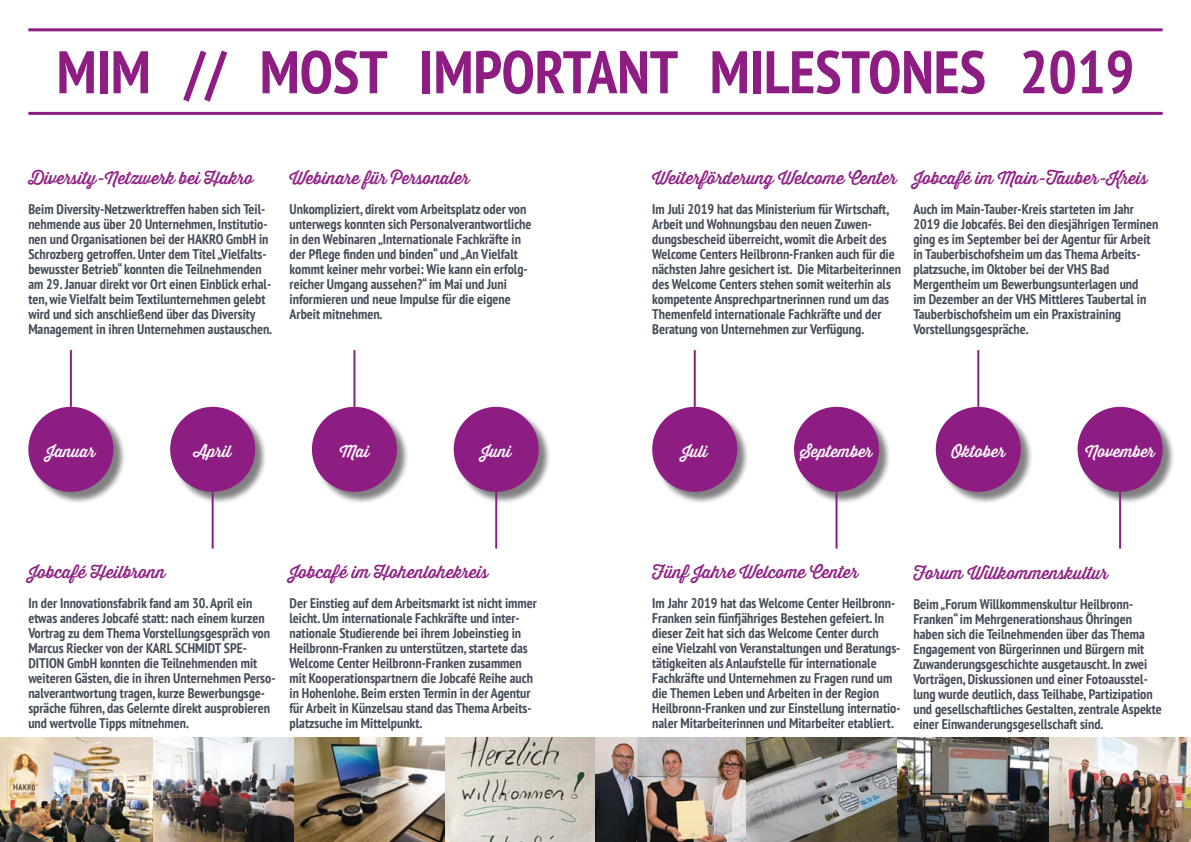
<style>
.page{position:relative;width:1191px;height:842px;background:#fff}
.page>*{position:absolute;margin:0;border:0;box-sizing:border-box;transform-origin:0 0}
.t1{font:700 condensed 60px "PT Sans";color:#8d1d82}
.t2{font:17px "Thirsty Rough Reg One";color:#8d1d82}
.t3{font:16px "Thirsty Rough Reg One";color:#fff}
.t4{font:700 condensed 14px/15px "PT Sans";color:#454d59}
</style>
<div class="page">
<hr style="left:28px;top:112px;width:1134px;height:3px;background:#8d1d82">
<hr style="left:28px;top:28px;width:1134px;height:3px;background:#8d1d82">
<div style="left:30px;top:408px;width:96px;height:97px;background:#000;opacity:.5"></div>
<div style="left:28px;top:407px;width:85px;height:85px;background:#8d1d82;border-radius:50%"></div>
<div style="left:455px;top:408px;width:96px;height:97px;background:#000;opacity:.5"></div>
<div style="left:454px;top:407px;width:85px;height:85px;background:#8d1d82;border-radius:50%"></div>
<div style="left:653px;top:408px;width:96px;height:97px;background:#000;opacity:.5"></div>
<div style="left:652px;top:407px;width:85px;height:85px;background:#8d1d82;border-radius:50%"></div>
<div style="left:1079px;top:408px;width:96px;height:97px;background:#000;opacity:.5"></div>
<div style="left:1077px;top:407px;width:85px;height:85px;background:#8d1d82;border-radius:50%"></div>
<div style="left:172px;top:408px;width:96px;height:97px;background:#000;opacity:.5"></div>
<div style="left:170px;top:407px;width:85px;height:85px;background:#8d1d82;border-radius:50%"></div>
<div style="left:795px;top:408px;width:96px;height:97px;background:#000;opacity:.5"></div>
<div style="left:794px;top:407px;width:85px;height:85px;background:#8d1d82;border-radius:50%"></div>
<div style="left:937px;top:408px;width:96px;height:97px;background:#000;opacity:.5"></div>
<div style="left:935px;top:407px;width:85px;height:85px;background:#8d1d82;border-radius:50%"></div>
<div style="left:313px;top:408px;width:96px;height:97px;background:#000;opacity:.5"></div>
<div style="left:312px;top:407px;width:85px;height:85px;background:#8d1d82;border-radius:50%"></div>
<img style="left:153px;top:737px;width:1038px;height:105px">
<hr style="left:70px;top:350px;width:2px;height:57px;background:#8d1d82">
<hr style="left:212px;top:492px;width:2px;height:57px;background:#8d1d82">
<hr style="left:353px;top:350px;width:2px;height:57px;background:#8d1d82">
<hr style="left:495px;top:492px;width:2px;height:57px;background:#8d1d82">
<hr style="left:693px;top:350px;width:2px;height:57px;background:#8d1d82">
<hr style="left:835px;top:492px;width:2px;height:57px;background:#8d1d82">
<img style="left:0;top:737px;width:153px;height:105px">
<hr style="left:977px;top:350px;width:2px;height:57px;background:#8d1d82">
<hr style="left:1119px;top:492px;width:2px;height:57px;background:#8d1d82">
<h1 class="t1" style="left:57px;top:33px;width:1079px">MIM // MOST IMPORTANT MILESTONES 2019</h1>
<p class="t2" style="left:28px;top:166px;width:227px">Diversity-Netzwerk bei Hakro</p>
<p class="t4" style="left:28px;top:202px;width:245px">Beim Diversity-Netzwerktreffen haben sich Teil&shy;nehmende aus über 20 Unternehmen, Institutio&shy;nen und Organisationen bei der HAKRO GmbH in Schrozberg getroffen. Unter dem Titel „Vielfalts&shy;bewusster Betrieb“ konnten die Teilnehmenden am 29. Januar direkt vor Ort einen Einblick erhal&shy;ten, wie Vielfalt beim Textilunternehmen gelebt wird und sich anschließend über das Diversity Management in ihren Unternehmen austauschen.</p>
<p class="t2" style="left:289px;top:166px;width:181px">Webinare für Personaler</p>
<p class="t4" style="left:289px;top:202px;width:243px">Unkompliziert, direkt vom Arbeitsplatz oder von unterwegs konnten sich Personalverantwortliche in den Webinaren „Internationale Fachkräfte in der Pflege finden und binden“ und „An Vielfalt kommt keiner mehr vorbei: Wie kann ein erfolg&shy;reicher Umgang aussehen?“ im Mai und Juni informieren und neue Impulse für die eigene Arbeit mitnehmen.</p>
<p class="t2" style="left:652px;top:166px;width:246px">Weiterförderung Welcome Center</p>
<p class="t4" style="left:652px;top:202px;width:250px">Im Juli 2019 hat das Ministerium für Wirtschaft, Arbeit und Wohnungsbau den neuen Zuwen&shy;dungsbescheid überreicht, womit die Arbeit des Welcome Centers Heilbronn-Franken auch für die nächsten Jahre gesichert ist. Die Mitarbeiterinnen des Welcome Centers stehen somit weiterhin als kompetente Ansprechpartnerinnen rund um das Themenfeld internationale Fachkräfte und der Beratung von Unternehmen zur Verfügung.</p>
<p class="t2" style="left:913px;top:166px;width:236px">Jobcafé im Main-Tauber-Kreis</p>
<p class="t4" style="left:913px;top:202px;width:246px">Auch im Main-Tauber-Kreis starteten im Jahr 2019 die Jobcafés. Bei den diesjährigen Terminen ging es im September bei der Agentur für Arbeit in Tauberbischofsheim um das Thema Arbeits&shy;platzsuche, im Oktober bei der VHS Bad Mergentheim um Bewerbungsunterlagen und<br>im Dezember an der VHS Mittleres Taubertal in Tauberbischofsheim um ein Praxistraining Vorstellungsgespräche.</p>
<p class="t3" style="left:46px;top:439px;width:51px">Januar</p>
<p class="t3" style="left:194px;top:439px;width:39px">April</p>
<p class="t3" style="left:340px;top:439px;width:31px">Mai</p>
<p class="t3" style="left:481px;top:439px;width:31px">Juni</p>
<p class="t3" style="left:682px;top:439px;width:27px">Juli</p>
<p class="t3" style="left:800px;top:439px;width:73px">September</p>
<p class="t3" style="left:951px;top:439px;width:55px">Oktober</p>
<p class="t3" style="left:1085px;top:439px;width:71px">November</p>
<p class="t2" style="left:28px;top:559px;width:139px">Jobcafé Heilbronn</p>
<p class="t4" style="left:28px;top:595px;width:249px">In der Innovationsfabrik fand am 30. April ein etwas anderes Jobcafé statt: nach einem kurzen Vortrag zu dem Thema Vorstellungsgespräch von Marcus Riecker von der KARL SCHMIDT SPE-DITION GmbH konnten die Teilnehmenden mit weiteren Gästen, die in ihren Unternehmen Perso&shy;nalverantwortung tragen, kurze Bewerbungsge&shy;spräche führen, das Gelernte direkt ausprobieren und wertvolle Tipps mitnehmen.</p>
<p class="t2" style="left:289px;top:559px;width:200px">Jobcafé im Hohenlohekreis</p>
<p class="t4" style="left:289px;top:595px;width:249px">Der Einstieg auf dem Arbeitsmarkt ist nicht immer leicht. Um internationale Fachkräfte und inter&shy;nationale Studierende bei ihrem Jobeinstieg in Heilbronn-Franken zu unterstützen, startete das Welcome Center Heilbronn-Franken zusammen mit Kooperationspartnern die Jobcafé Reihe auch in Hohenlohe. Beim ersten Termin in der Agentur für Arbeit in Künzelsau stand das Thema Arbeits&shy;platzsuche im Mittelpunkt.</p>
<p class="t2" style="left:652px;top:559px;width:207px">Fünf Jahre Welcome Center</p>
<p class="t4" style="left:652px;top:595px;width:250px">Im Jahr 2019 hat das Welcome Center Heilbronn-Franken sein fünfjähriges Bestehen gefeiert. In dieser Zeit hat sich das Welcome Center durch eine Vielzahl von Veranstaltungen und Beratungs&shy;tätigkeiten als Anlaufstelle für internationale Fachkräfte und Unternehmen zu Fragen rund um die Themen Leben und Arbeiten in der Region Heilbronn-Franken und zur Einstellung internatio&shy;naler Mitarbeiterinnen und Mitarbeiter etabliert.</p>
<p class="t2" style="left:913px;top:560px;width:196px">Forum Willkommenskultur</p>
<p class="t4" style="left:913px;top:596px;width:250px">Beim „Forum Willkommenskultur Heilbronn-Franken“ im Mehrgenerationshaus Öhringen haben sich die Teilnehmenden über das Thema Engagement von Bürgerinnen und Bürgern mit Zuwanderungsgeschichte ausgetauscht. In zwei Vorträgen, Diskussionen und einer Fotoausstel&shy;lung wurde deutlich, dass Teilhabe, Partizipation und gesellschaftliches Gestalten, zentrale Aspekte einer Einwanderungsgesellschaft sind.</p>
</div>
